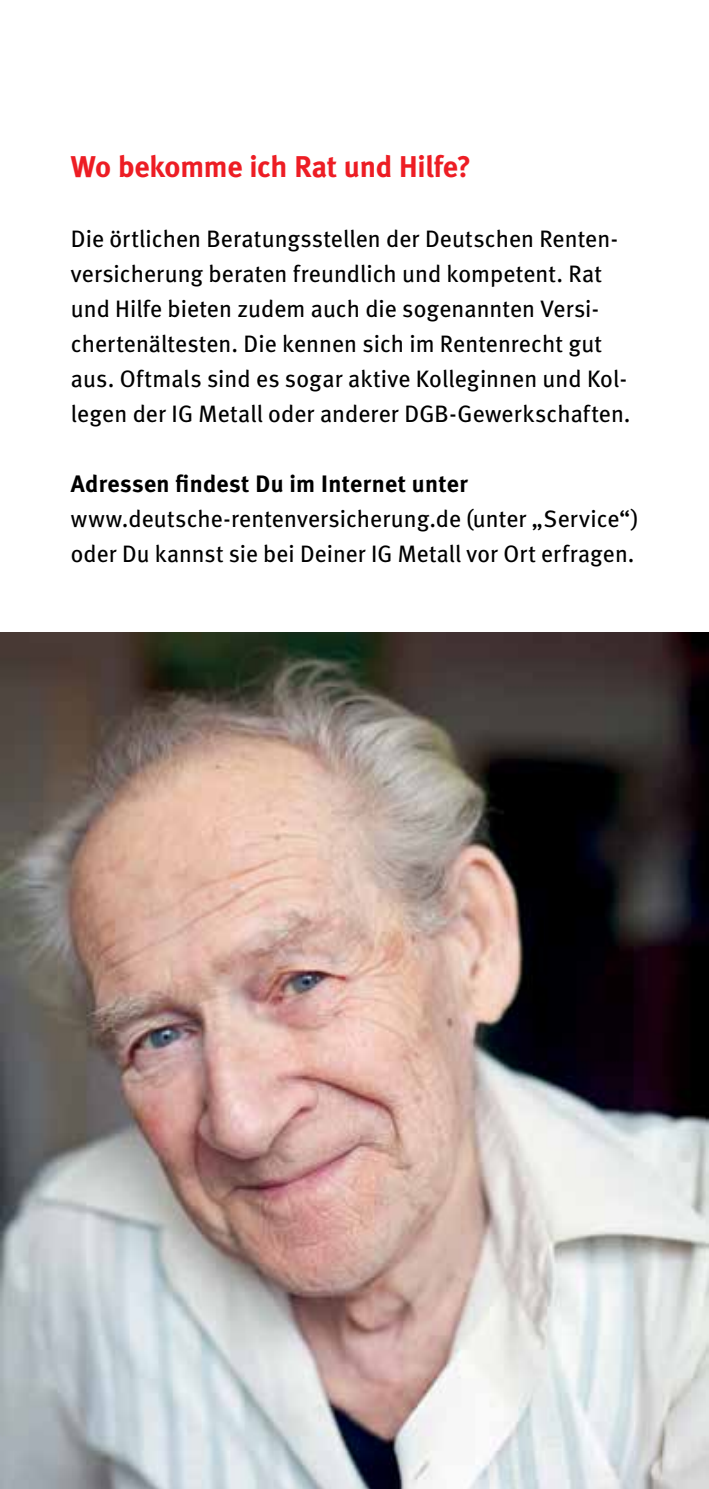
<style>
.page{position:relative;width:709px;height:1489px;background:#fff}
.page>*{position:absolute;margin:0;border:0;box-sizing:border-box;transform-origin:0 0}
.t1{font:700 30px "Meta";letter-spacing:-.01em;color:#ed1d24}
.t2{font:23.75px/35px "Meta";letter-spacing:.005em;color:#000}
.t3{font:700 23.75px "Meta";letter-spacing:.015em;color:#000}
</style>
<div class="page">
<img style="left:0;top:632px;width:709px;height:856px">
<p class="t1" style="left:71px;top:148px;width:402px">Wo bekomme ich Rat und Hilfe?</p>
<p class="t2" style="left:71px;top:221px;width:561px">Die örtlichen Beratungsstellen der Deutschen Renten&shy;versicherung beraten freundlich und kompetent. Rat und Hilfe bieten zudem auch die sogenannten Versi&shy;chertenältesten. Die kennen sich im Rentenrecht gut aus. Oftmals sind es sogar aktive Kolleginnen und Kol&shy;legen der IG Metall oder anderer DGB-Gewerkschaften.</p>
<p class="t3" style="left:71px;top:469px;width:398px">Adressen findest Du im Internet unter</p>
<p class="t2" style="left:71px;top:501px;width:568px">www.deutsche-rentenversicherung.de (unter „Service“) oder Du kannst sie bei Deiner IG Metall vor Ort erfragen.</p>
</div>
